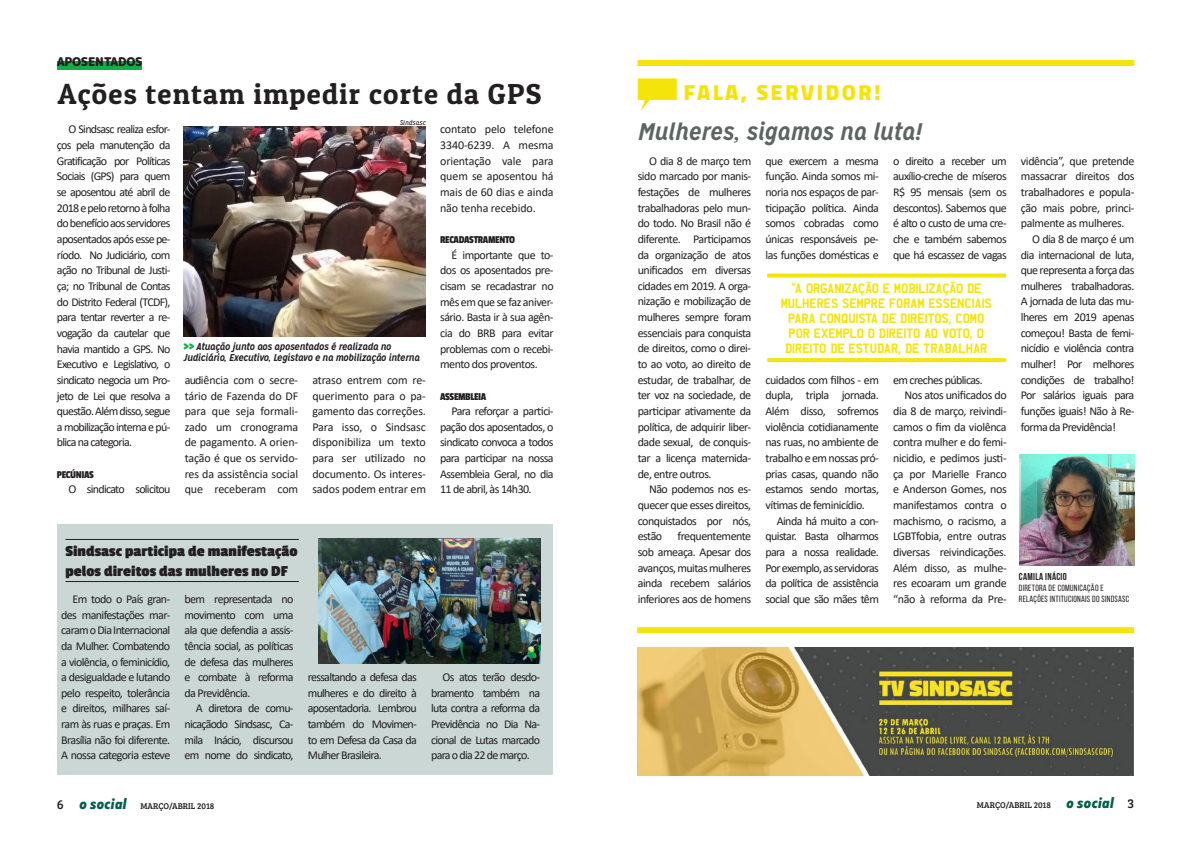
<style>
.page{position:relative;width:1191px;height:842px;background:#fff}
.page>*{position:absolute;margin:0;border:0;box-sizing:border-box;transform-origin:0 0}
.t1{font:29px "Patua One";letter-spacing:.04em;color:#231f20}
.t2{font:italic 700 24px "Mission Gothic";color:#5c6561}
.t3{font:900 22px "Cairo";letter-spacing:.1em;color:#f5e409}
.t4{font:700 16px/20px "Passion One";color:#231f20}
.t5{font:12px/15.6px "Calibri";letter-spacing:-.05em;color:#231f20;text-align:justify}
.t6{font:12px "Calibri";letter-spacing:-.03em;color:#231f20}
.t7{font:700 12px/15px "Charles Wright";letter-spacing:-.01em;color:#f5e409;text-align:center}
.t8{font:900 12px "Rounded Mplus 1 c";letter-spacing:-.02em;color:#231f20}
.t9{font:11px "Passion One";letter-spacing:-.03em;color:#231f20}
.t10{font:italic 700 10px/11px "Mission Gothic";letter-spacing:-.02em;color:#231f20}
.t11{font:700 10px "Bebas Neue";letter-spacing:.03em;color:#231f20}
.t12{font:9px/11px "Bebas Neue";letter-spacing:.03em;color:#231f20}
.t13{font:8.7px "Bree Serif";color:#231f20}
.t14{font:italic 7px "Mission Gothic";color:#231f20}
.s1{font-weight:900;font-style:normal;font-size:16px;color:#11ae4b}
.s2{font-size:13.3px}
.s3{font-family:"Muller Narrow";font-weight:800;font-style:italic;font-size:15px;color:#02604c}
</style>
<div class="page">
<div style="left:637px;top:60px;width:497px;height:6px;background:#f5e409"></div>
<div style="left:637px;top:627px;width:497px;height:6px;background:#f5e409"></div>
<img style="left:637px;top:648px;width:496px;height:127px">
<svg style="left:638px;top:78px;width:38px;height:33px"></svg>
<svg style="left:767px;top:274px;width:239px;height:4px"></svg>
<svg style="left:767px;top:358px;width:239px;height:4px"></svg>
<img style="left:1019px;top:455px;width:115px;height:110px">
<div style="left:57px;top:525px;width:496px;height:250px;background:#cad7d4"></div>
<hr style="left:65px;top:581px;width:234px;height:1px;background:#231f20">
<img style="left:318px;top:539px;width:222px;height:124px">
<hr style="left:65px;top:539px;width:234px;height:1px;background:#231f20">
<img style="left:184px;top:126px;width:242px;height:211px">
<div style="left:58px;top:61px;width:84px;height:9px;background:#11ae4b"></div>
<p class="t8" style="left:57px;top:53px;width:87px">APOSENTADOS</p>
<h1 class="t1" style="left:58px;top:76px;width:485px">Ações tentam impedir corte da GPS</h1>
<p class="t5" style="left:57px;top:121px;width:115px;text-indent:11px">O Sindsasc realiza esfor&shy;ços pela manutenção da Gratificação por Políticas Sociais (GPS) para quem se aposentou até abril de 2018 e pelo retorno à folha do benefício aos servidores aposentados após esse pe&shy;ríodo. No Judiciário, com ação no Tribunal de Justi&shy;ça; no Tribunal de Contas do Distrito Federal (TCDF), para tentar reverter a re&shy;vogação da cautelar que havia mantido a GPS. No Executivo e Legislativo, o sindicato negocia um Pro&shy;jeto de Lei que resolva a questão. Além disso, segue a mobilização interna e pú&shy;blica na categoria.</p>
<p class="t9" style="left:57px;top:469px;width:38px">PECÚNIAS</p>
<p class="t5" style="left:68px;top:481px;width:104px">O sindicato solicitou</p>
<p class="t14" style="left:400px;top:118px;width:28px">Sindsasc</p>
<p class="t10" style="left:184px;top:341px;width:238px"><span class="s1">&gt;&gt;</span> Atuação junto aos aposentados é realizada no<br>Judiciário, Executivo, Legistavo e na mobilização interna</p>
<p class="t5" style="left:185px;top:372px;width:115px">audiência com o secre&shy;tário de Fazenda do DF para que seja formali&shy;zado um cronograma de pagamento. A orien&shy;tação é que os servido&shy;res da assistência social que receberam com</p>
<p class="t5" style="left:312px;top:372px;width:115px">atraso entrem com re&shy;querimento para o pa&shy;gamento das correções.<br>Para isso, o Sindsasc disponibiliza um texto para ser utilizado no documento. Os interes&shy;sados podem entrar em</p>
<p class="t5" style="left:440px;top:121px;width:115px">contato pelo telefone 3340-6239. A mesma orientação vale para quem se aposentou há mais de 60 dias e ainda não tenha recebido.</p>
<p class="t9" style="left:440px;top:234px;width:76px">RECADASTRAMENTO</p>
<p class="t5" style="left:440px;top:247px;width:115px;text-indent:11px">É importante que to&shy;dos os aposentados pre&shy;cisam se recadastrar no mês em que se faz aniver&shy;sário. Basta ir à sua agên&shy;cia do BRB para evitar problemas com o recebi&shy;mento dos proventos.</p>
<p class="t9" style="left:440px;top:390px;width:48px">ASSEMBLEIA</p>
<p class="t5" style="left:440px;top:403px;width:115px;text-indent:11px">Para reforçar a partici&shy;pação dos aposentados, o sindicato convoca a todos para participar na nossa Assembleia Geral, no dia 11 de abril, às 14h30.</p>
<h3 class="t4" style="left:65px;top:541px;width:234px">Sindsasc participa de manifestação pelos direitos das mulheres no DF</h3>
<p class="t5" style="left:61px;top:591px;width:111px;text-indent:11px">Em todo o País gran&shy;des manifestações mar&shy;caram o Dia Internacional da Mulher. Combatendo a violência, o feminicídio, a desigualdade e lutando pelo respeito, tolerância e direitos, milhares saí&shy;ram às ruas e praças. Em Brasília não foi diferente.<br>A nossa categoria esteve</p>
<p class="t5" style="left:184px;top:591px;width:111px">bem representada no movimento com uma ala que defendia a assis&shy;tência social, as políticas de defesa das mulheres e combate à reforma da Previdência.</p>
<p class="t5" style="left:184px;top:700px;width:111px;text-indent:11px">A diretora de comu&shy;nicaçãodo Sindsasc, Ca&shy;mila Inácio, discursou em nome do sindicato,</p>
<p class="t5" style="left:308px;top:669px;width:111px">ressaltando a defesa das mulheres e do direito à aposentadoria. Lembrou também do Movimen&shy;to em Defesa da Casa da Mulher Brasileira.</p>
<p class="t5" style="left:431px;top:669px;width:111px;text-indent:11px">Os atos terão desdo&shy;bramento também na luta contra a reforma da Previdência no Dia Na&shy;cional de Lutas marcado para o dia 22 de março.</p>
<h3 class="t3" style="left:683px;top:80px;width:199px">FALA, SERVIDOR!</h3>
<h2 class="t2" style="left:638px;top:116px;width:285px">Mulheres, sigamos na luta!</h2>
<p class="t5" style="left:638px;top:153px;width:115px;text-indent:11px">O dia 8 de março tem sido marcado por manis&shy;festações de mulheres trabalhadoras pelo mun&shy;do todo. No Brasil não é diferente. Participamos da organização de atos unificados em diversas cidades em 2019. A orga&shy;nização e mobilização de mulheres sempre foram essenciais para conquista de direitos, como o direi&shy;to ao voto, ao direito de estudar, de trabalhar, de ter voz na sociedade, de participar ativamente da política, de adquirir liber&shy;dade sexual, de conquis&shy;tar a licença maternida&shy;de, entre outros.</p>
<p class="t5" style="left:638px;top:481px;width:115px;text-indent:11px">Não podemos nos es&shy;quecer que esses direitos, conquistados por nós, estão</p>
<p class="t5" style="left:638px;top:528px;width:115px;text-indent:40px">frequentemente sob ameaça. Apesar dos avanços, muitas mulheres ainda recebem salários inferiores aos de homens</p>
<p class="t5" style="left:765px;top:153px;width:115px">que exercem a mesma função. Ainda somos mi&shy;noria nos espaços de par&shy;ticipação política. Ainda somos cobradas como únicas responsáveis pe&shy;las funções domésticas e</p>
<p class="t5" style="left:893px;top:153px;width:115px">o direito a receber um auxílio-creche de míseros R$ 95 mensais (sem os descontos). Sabemos que é alto o custo de uma cre&shy;che e também sabemos que há escassez de vagas</p>
<p class="t7" style="left:780px;top:280px;width:213px">“A ORGANIZAÇÃO E MOBILIZAÇÃO DE<br>MULHERES SEMPRE FORAM ESSENCIAIS<br>PARA CONQUISTA DE DIREITOS, COMO<br>POR EXEMPLO O DIREITO AO VOTO, O<br>DIREITO DE ESTUDAR, DE TRABALHAR</p>
<p class="t5" style="left:765px;top:372px;width:115px">cuidados com filhos - em dupla, tripla jornada.<br>Além disso, sofremos violência cotidianamente nas ruas, no ambiente de trabalho e em nossas pró&shy;prias casas, quando não estamos sendo mortas, vítimas de feminicídio.</p>
<p class="t5" style="left:765px;top:512px;width:115px;text-indent:11px">Ainda há muito a con&shy;quistar. Basta olharmos para a nossa realidade.<br>Por exemplo, as servidoras da política de assistência social que são mães têm</p>
<p class="t5" style="left:893px;top:372px;width:91px">em creches públicas.</p>
<p class="t6" style="left:904px;top:387px;width:104px">Nos atos unificados do</p>
<p class="t6" style="left:893px;top:403px;width:115px">dia 8 de março, reivindi-</p>
<p class="t6" style="left:893px;top:418px;width:115px">camos o fim da violênca</p>
<p class="t6" style="left:893px;top:434px;width:115px">contra mulher e do femi-</p>
<p class="t6" style="left:893px;top:450px;width:115px">nicidio, e pedimos justi-</p>
<p class="t6" style="left:893px;top:465px;width:115px">ça por Marielle Franco</p>
<p class="t6" style="left:893px;top:481px;width:115px">e Anderson Gomes, nos</p>
<p class="t6" style="left:893px;top:497px;width:115px">manifestamos contra o</p>
<p class="t6" style="left:893px;top:512px;width:115px">machismo, o racismo, a</p>
<p class="t6" style="left:893px;top:528px;width:115px">LGBTfobia, entre outras</p>
<p class="t6" style="left:893px;top:543px;width:115px">diversas reivindicações.</p>
<p class="t6" style="left:893px;top:559px;width:115px">Além disso, as mulhe-</p>
<p class="t6" style="left:893px;top:575px;width:115px">res ecoaram um grande</p>
<p class="t6" style="left:893px;top:590px;width:115px">“não à reforma da Pre-</p>
<p class="t6" style="left:1021px;top:152px;width:115px">vidência”, que pretende</p>
<p class="t6" style="left:1021px;top:168px;width:115px">massacrar direitos dos</p>
<p class="t6" style="left:1021px;top:184px;width:115px">trabalhadores e popula-</p>
<p class="t6" style="left:1021px;top:199px;width:115px">ção mais pobre, princi-</p>
<p class="t6" style="left:1021px;top:215px;width:105px">palmente as mulheres.</p>
<p class="t5" style="left:1032px;top:231px;width:104px">O dia 8 de março é um</p>
<p class="t5" style="left:1021px;top:246px;width:115px">dia internacional de luta,</p>
<p class="t5" style="left:1021px;top:262px;width:115px">que representa a força das</p>
<p class="t5" style="left:1021px;top:278px;width:115px">mulheres trabalhadoras.</p>
<p class="t5" style="left:1021px;top:293px;width:115px">A jornada de luta das mu-</p>
<p class="t5" style="left:1021px;top:309px;width:115px">lheres em 2019 apenas</p>
<p class="t5" style="left:1021px;top:325px;width:115px">começou! Basta de femi-</p>
<p class="t5" style="left:1021px;top:340px;width:115px">nicídio e violência contra</p>
<p class="t5" style="left:1021px;top:356px;width:115px">mulher! Por melhores</p>
<p class="t5" style="left:1021px;top:372px;width:115px">condições de trabalho!</p>
<p class="t5" style="left:1021px;top:387px;width:115px">Por salários iguais para</p>
<p class="t5" style="left:1021px;top:403px;width:115px">funções iguais! Não à Re-</p>
<p class="t5" style="left:1021px;top:419px;width:97px">forma da Previdência!</p>
<p class="t11" style="left:1019px;top:571px;width:49px">CAMILA INÁCIO</p>
<p class="t12" style="left:1019px;top:582px;width:112px">DIRETORA DE COMUNICAÇÃO E<br>RELAÇÕES INTITUCIONAIS DO SINDSASC</p>
<p class="t13" style="left:57px;top:800px;width:159px"><span class="s2">6</span> <span class="s3">o social</span> MARÇO/ABRIL 2018</p>
<p class="t13" style="left:977px;top:799px;width:159px">MARÇO/ABRIL 2018 <span class="s3">o social</span> <span class="s2">3</span></p>
</div>
